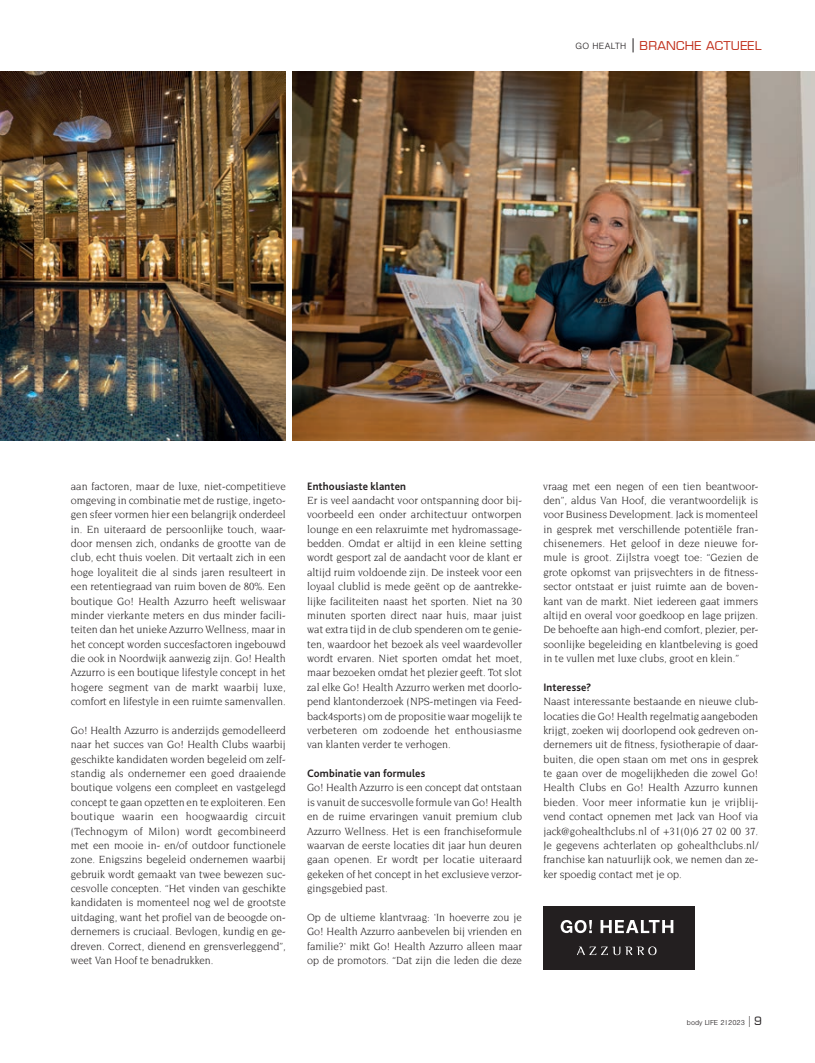
<style>
.page{position:relative;width:815px;height:1063px;background:#fff}
.page>*{position:absolute;margin:0;border:0;box-sizing:border-box;transform-origin:0 0}
.t1{font:500 11.88px "Eurostile";letter-spacing:.02em;color:#c02d19;scale:1.05 1}
.t2{font:11.25px/14.4px "Novarese";color:#231f20;text-align:justify;scale:.96 1}
.t3{font:700 11.25px "Bliss 2";letter-spacing:.015em;color:#231f20;scale:.96 1}
.t4{font:300 7.5px "Nimbus San";color:#231f20}
.s1{font-family:"Nimbus San";font-weight:300;font-size:9.38px;color:#231f20}
.s2{font-size:16.5px}
.s3{font-family:"Eurostile";font-weight:500;font-size:11.25px}
</style>
<div class="page">
<svg style="left:633px;top:38px;width:1px;height:14px"></svg>
<img style="left:0;top:71px;width:286px;height:369px">
<svg style="left:543px;top:906px;width:151px;height:64px;background:#343132"></svg>
<img style="left:292px;top:71px;width:523px;height:369px">
<p class="t1" style="left:576px;top:39px;width:179px"><span class="s1">GO HEALTH</span> BRANCHE ACTUEEL</p>
<p class="t2" style="left:71px;top:479px;width:225px">aan factoren, maar de luxe, niet-competitieve omgeving in combinatie met de rustige, ingeto&shy;gen sfeer vormen hier een belangrijk onderdeel in. En uiteraard de persoonlijke touch, waar&shy;door mensen zich, ondanks de grootte van de club, echt thuis voelen. Dit vertaalt zich in een hoge loyaliteit die al sinds jaren resulteert in een retentiegraad van ruim boven de 80%. Een boutique Go! Health Azzurro heeft weliswaar minder vierkante meters en dus minder facili&shy;teiten dan het unieke Azzurro Wellness, maar in het concept worden succesfactoren ingebouwd die ook in Noordwijk aanwezig zijn. Go! Health Azzurro is een boutique lifestyle concept in het hogere segment van de markt waarbij luxe, comfort en lifestyle in een ruimte samenvallen.</p>
<p class="t2" style="left:71px;top:723px;width:225px">Go! Health Azzurro is anderzijds gemodelleerd naar het succes van Go! Health Clubs waarbij geschikte kandidaten worden begeleid om zelf&shy;standig als ondernemer een goed draaiende boutique volgens een compleet en vastgelegd concept te gaan opzetten en te exploiteren. Een boutique waarin een hoogwaardig circuit (Technogym of Milon) wordt gecombineerd met een mooie in- en/of outdoor functionele zone. Enigszins begeleid ondernemen waarbij gebruik wordt gemaakt van twee bewezen suc&shy;cesvolle concepten. “Het vinden van geschikte kandidaten is momenteel nog wel de grootste uitdaging, want het profiel van de beoogde on&shy;dernemers is cruciaal. Bevlogen, kundig en ge&shy;dreven. Correct, dienend en grensverleggend”, weet Van Hoof te benadrukken.</p>
<p class="t3" style="left:307px;top:479px;width:105px">Enthousiaste klanten</p>
<p class="t2" style="left:307px;top:493px;width:225px">Er is veel aandacht voor ontspanning door bij&shy;voorbeeld een onder architectuur ontworpen lounge en een relaxruimte met hydromassage&shy;bedden. Omdat er altijd in een kleine setting wordt gesport zal de aandacht voor de klant er altijd ruim voldoende zijn. De insteek voor een loyaal clublid is mede geënt op de aantrekke&shy;lijke faciliteiten naast het sporten. Niet na 30 minuten sporten direct naar huis, maar juist wat extra tijd in de club spenderen om te genie&shy;ten, waardoor het bezoek als veel waardevoller wordt ervaren. Niet sporten omdat het moet, maar bezoeken omdat het plezier geeft. Tot slot zal elke Go! Health Azzurro werken met doorlo&shy;pend klantonderzoek (NPS-metingen via Feed&shy;back4sports) om de propositie waar mogelijk te verbeteren om zodoende het enthousiasme van klanten verder te verhogen.</p>
<p class="t3" style="left:307px;top:766px;width:125px">Combinatie van formules</p>
<p class="t2" style="left:307px;top:780px;width:226px">Go! Health Azzurro is een concept dat ontstaan is vanuit de succesvolle formule van Go! Health en de ruime ervaringen vanuit premium club Azzurro Wellness. Het is een franchiseformule waarvan de eerste locaties dit jaar hun deuren gaan openen. Er wordt per locatie uiteraard gekeken of het concept in het exclusieve verzor&shy;gingsgebied past.</p>
<p class="t2" style="left:307px;top:910px;width:225px">Op de ultieme klantvraag: 'In hoeverre zou je Go! Health Azzurro aanbevelen bij vrienden en familie?' mikt Go! Health Azzurro alleen maar op de promotors. “Dat zijn die leden die deze</p>
<p class="t2" style="left:543px;top:479px;width:226px">vraag met een negen of een tien beantwoor&shy;den”, aldus Van Hoof, die verantwoordelijk is voor Business Development. Jack is momenteel in gesprek met verschillende potentiële fran&shy;chisenemers. Het geloof in deze nieuwe for&shy;mule is groot. Zijlstra voegt toe: “Gezien de grote opkomst van prijsvechters in de fitness&shy;sector ontstaat er juist ruimte aan de boven&shy;kant van de markt. Niet iedereen gaat immers altijd en overal voor goedkoop en lage prijzen.<br>De behoefte aan high-end comfort, plezier, per&shy;soonlijke begeleiding en klantbeleving is goed in te vullen met luxe clubs, groot en klein.”</p>
<p class="t3" style="left:543px;top:680px;width:52px">Interesse?</p>
<p class="t2" style="left:543px;top:694px;width:225px">Naast interessante bestaande en nieuwe club&shy;locaties die Go! Health regelmatig aangeboden krijgt, zoeken wij doorlopend ook gedreven on&shy;dernemers uit de fitness, fysiotherapie of daar&shy;buiten, die open staan om met ons in gesprek te gaan over de mogelijkheden die zowel Go!<br>Health Clubs en Go! Health Azzurro kunnen bieden. Voor meer informatie kun je vrijblij&shy;vend contact opnemen met Jack van Hoof via jack@gohealthclubs.nl of +31(0)6 27 02 00 37.<br>Je gegevens achterlaten op gohealthclubs.nl/ franchise kan natuurlijk ook, we nemen dan ze&shy;ker spoedig contact met je op.</p>
<p class="t4" style="left:687px;top:1018px;width:76px">body LIFE 2I2023 <span class="s2">l</span> <span class="s3">9</span></p>
</div>
